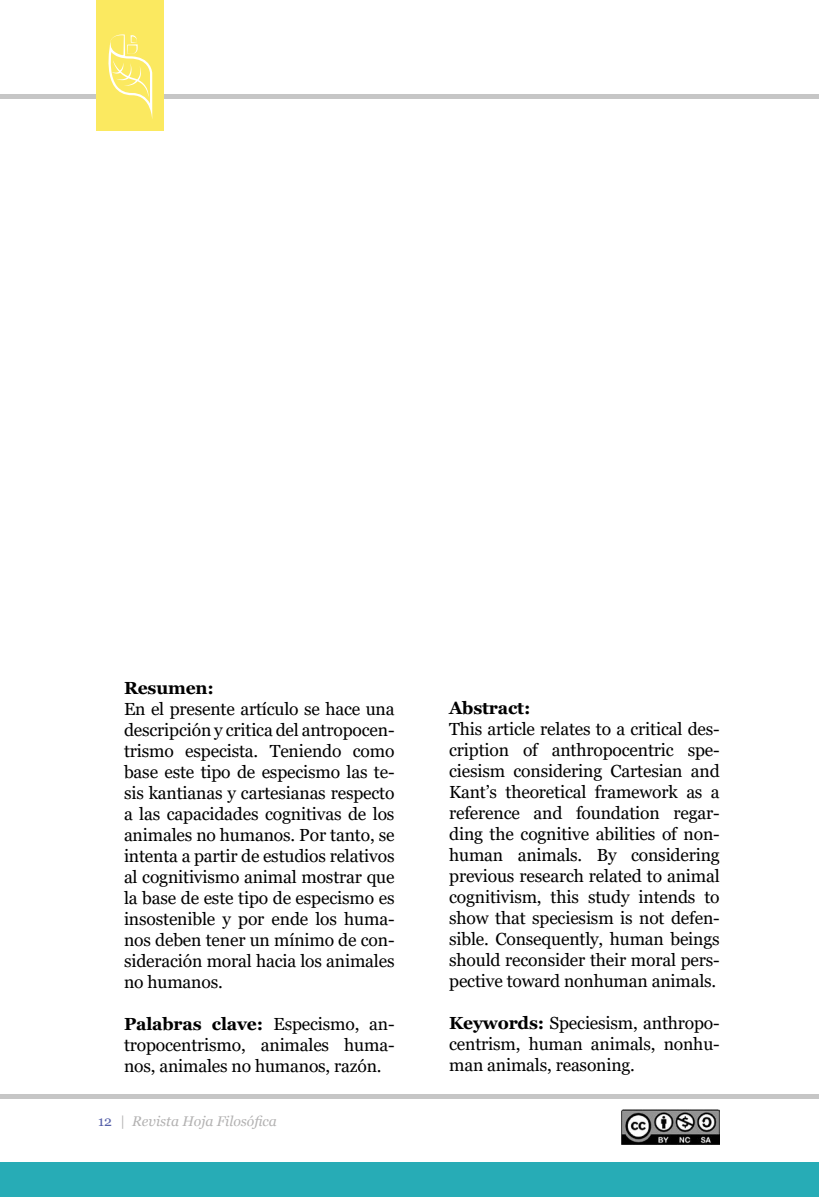
<style>
.page{position:relative;width:819px;height:1197px;background:#fff}
.page>*{position:absolute;margin:0;border:0;box-sizing:border-box;transform-origin:0 0}
.t1{font:17.5px/21px "Georgia";letter-spacing:-.01em;color:#000;text-align:justify}
.t2{font:700 17.5px "Georgia";letter-spacing:-.01em;color:#000}
.t3{font:italic 14px "Georgia";color:#b3b2b2}
.s1{font-weight:700}
.s2{font-style:normal;color:#5560a9}
.s3{font-style:normal}
</style>
<div class="page">
<img style="left:621px;top:1110px;width:99px;height:34px">
<div style="left:0;top:94px;width:819px;height:5px;background:#c6c6c6"></div>
<hr style="left:0;top:1094px;width:819px;height:4px;background:#c6c6c6">
<div style="left:97px;top:0;width:67px;height:131px;background:#fbe960"></div>
<svg style="left:108px;top:34px;width:44px;height:83px"></svg>
<div style="left:0;top:1163px;width:819px;height:34px;background:#27acb6"></div>
<p class="t2" style="left:124px;top:677px;width:91px">Resumen:</p>
<p class="t1" style="left:124px;top:699px;width:272px">En el presente artículo se hace una descripción y critica del antropocen&shy;trismo especista. Teniendo como base este tipo de especismo las te&shy;sis kantianas y cartesianas respecto a las capacidades cognitivas de los animales no humanos. Por tanto, se intenta a partir de estudios relativos al cognitivismo animal mostrar que la base de este tipo de especismo es insostenible y por ende los huma&shy;nos deben tener un mínimo de con&shy;sideración moral hacia los animales no humanos.</p>
<p class="t1" style="left:124px;top:1014px;width:272px"><span class="s1">Palabras clave:</span> Especismo, an&shy;tropocentrismo, animales huma&shy;nos, animales no humanos, razón.</p>
<p class="t3" style="left:98px;top:1113px;width:180px"><span class="s2">12</span> <span class="s3">|</span> Revista Hoja Filosófica</p>
<p class="t2" style="left:449px;top:697px;width:83px">Abstract:</p>
<p class="t1" style="left:449px;top:719px;width:272px">This article relates to a critical des&shy;cription of anthropocentric spe&shy;ciesism considering Cartesian and Kant’s theoretical framework as a reference and foundation regar&shy;ding the cognitive abilities of non&shy;human animals. By considering previous research related to animal cognitivism, this study intends to show that speciesism is not defen&shy;sible. Consequently, human beings should reconsider their moral pers&shy;pective toward nonhuman animals.</p>
<p class="t1" style="left:449px;top:1013px;width:272px"><span class="s1">Keywords:</span> Speciesism, anthropo&shy;centrism, human animals, nonhu&shy;man animals, reasoning.</p>
</div>
